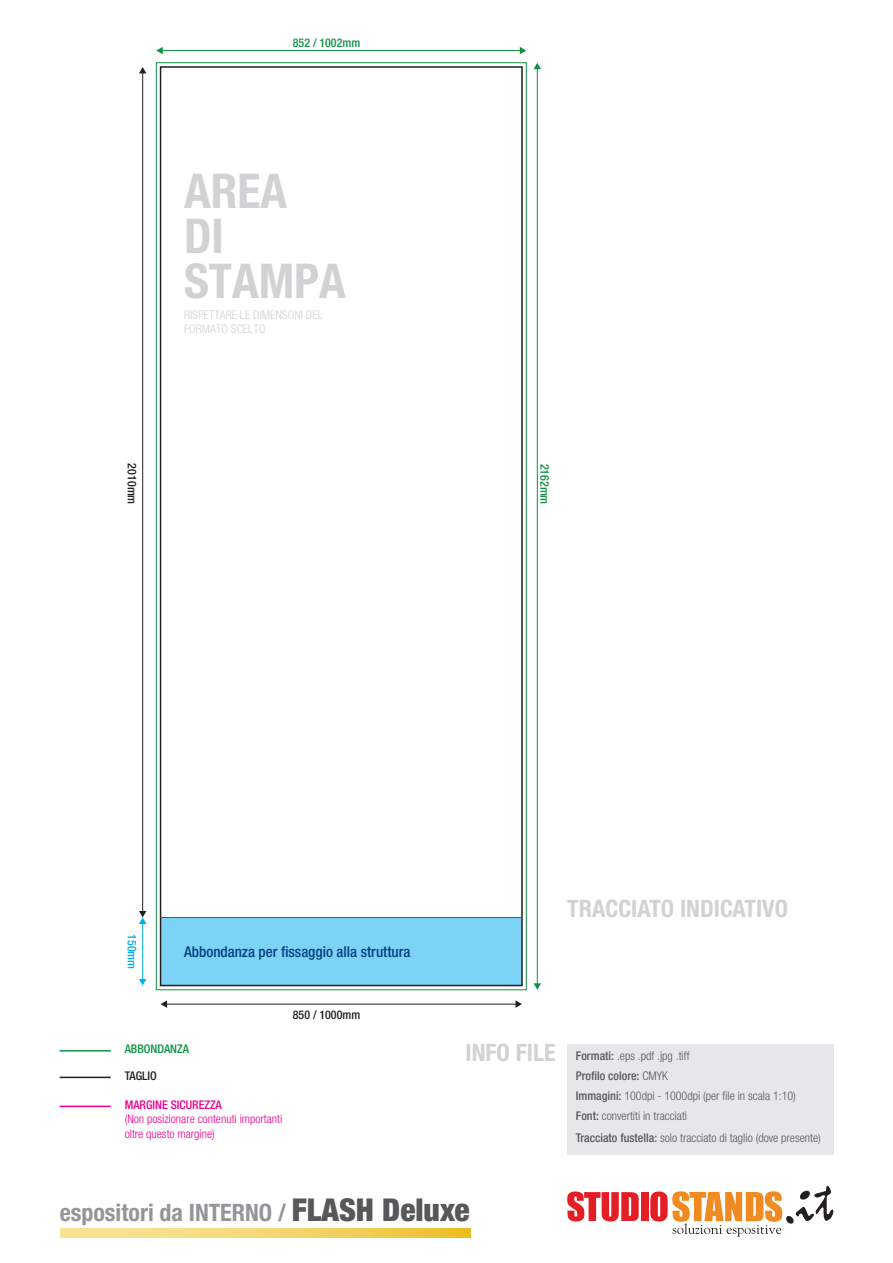
<style>
.page{position:relative;width:893px;height:1263px;background:#fff}
.page>*{position:absolute;margin:0;border:0;box-sizing:border-box;transform-origin:0 0}
.t1{font:700 condensed 48px/45px "Helvetica Neue LT Pro";color:#d1d2d4}
.t2{font:700 condensed 24px "Helvetica Neue LT Pro";color:#939598}
.t3{font:700 condensed 24px "Helvetica Neue LT Pro";color:#d1d2d4}
.t4{font:500 condensed 15px "Helvetica Neue LT Pro";color:#014081}
.t5{font:300 condensed 12px/20px "Helvetica Neue LT Pro";color:#57585a}
.t6{font:300 condensed 12px/14.4px "Helvetica Neue LT Pro";color:#ed028c}
.t7{font:300 condensed 12px/14.4px "Helvetica Neue LT Pro";color:#d1d2d4}
.t8{font:500 condensed 12px "Helvetica Neue LT Pro";color:#0d9344}
.t9{font:500 condensed 12px "Helvetica Neue LT Pro";color:#231f20}
.t10{font:500 condensed 12px "Helvetica Neue LT Pro";color:#ed028c}
.t11{font:500 condensed 12px "Helvetica Neue LT Pro";color:#00aeef}
.s1{font-weight:700;font-size:24px;color:#d1d2d4}
.s2{font-weight:500}
.s3{font-weight:900;font-size:31.5px;color:#57585a}
</style>
<div class="page">
<svg style="left:567px;top:1191px;width:72px;height:30px"></svg>
<div style="left:641px;top:1192px;width:7px;height:29px;background:#e41e25"></div>
<svg style="left:650px;top:1185px;width:183px;height:52px"></svg>
<div style="left:567px;top:1044px;width:266px;height:111px;background:#e6e7e9"></div>
<hr style="left:60px;top:1050px;width:51px;height:1px;background:#0d9344">
<hr style="left:60px;top:1077px;width:51px;height:1px;background:#231f20">
<hr style="left:60px;top:1105px;width:51px;height:2px;background:#ed028c">
<div style="left:161px;top:917px;width:361px;height:68px;background:#7cd3f6"></div>
<div style="left:160px;top:66px;width:363px;height:920px;border:2px solid #231f20"></div>
<hr style="left:161px;top:917px;width:361px;height:1px;background:#ed028c">
<hr style="left:162px;top:50px;width:359px;height:1px;background:#0d9344">
<svg style="left:156px;top:47px;width:7px;height:7px"></svg>
<svg style="left:520px;top:47px;width:6px;height:7px"></svg>
<hr style="left:166px;top:1004px;width:351px;height:1px;background:#231f20">
<svg style="left:161px;top:1000px;width:6px;height:8px"></svg>
<svg style="left:515px;top:1000px;width:7px;height:8px"></svg>
<hr style="left:142px;top:72px;width:1px;height:840px;background:#231f20">
<svg style="left:139px;top:67px;width:7px;height:6px"></svg>
<hr style="left:142px;top:923px;width:1px;height:57px;background:#00aeef">
<svg style="left:139px;top:911px;width:7px;height:13px"></svg>
<svg style="left:139px;top:979px;width:7px;height:6px"></svg>
<hr style="left:537px;top:68px;width:1px;height:916px;background:#0d9344">
<svg style="left:534px;top:63px;width:7px;height:6px"></svg>
<svg style="left:534px;top:983px;width:7px;height:7px"></svg>
<svg style="left:60px;top:1228px;width:411px;height:9px;background:#f3d56b"></svg>
<p class="t8" style="left:293px;top:36px;width:69px">852 / 1002mm</p>
<h1 class="t1" style="left:184px;top:168px;width:163px">AREA<br>DI<br>STAMPA</h1>
<p class="t7" style="left:184px;top:308px;width:140px">RISPETTARE LE DIMENSONI DEL<br>FORMATO SCELTO</p>
<p class="t9" style="left:139px;top:463px;width:42px;rotate:90deg">2010mm</p>
<p class="t8" style="left:552px;top:463px;width:42px;rotate:90deg">2162mm</p>
<p class="t11" style="left:139px;top:934px;width:37px;rotate:90deg">150mm</p>
<p class="t4" style="left:184px;top:942px;width:228px">Abbondanza per fissaggio alla struttura</p>
<p class="t9" style="left:293px;top:1007px;width:69px">850 / 1000mm</p>
<p class="t8" style="left:125px;top:1042px;width:66px">ABBONDANZA</p>
<p class="t9" style="left:125px;top:1068px;width:34px">TAGLIO</p>
<p class="t10" style="left:125px;top:1097px;width:99px">MARGINE SICUREZZA</p>
<p class="t6" style="left:125px;top:1112px;width:159px">(Non posizionare contenuti importanti oltre questo margine)</p>
<h2 class="t3" style="left:567px;top:894px;width:222px">TRACCIATO INDICATIVO</h2>
<p class="t5" style="left:576px;top:1046px;width:222px;text-indent:-110px"><span class="s1">INFO FILE</span> <span class="s2">Formati:</span> .eps .pdf .jpg .tiff<br><span class="s2">Profilo colore:</span> CMYK<br><span class="s2">Immagini:</span> 100dpi - 1000dpi (per file in scala 1:10)<br><span class="s2">Font:</span> convertiti in tracciati</p>
<p class="t5" style="left:576px;top:1127px;width:246px"><span class="s2">Tracciato fustella:</span> solo tracciato di taglio (dove presente)</p>
<h2 class="t2" style="left:60px;top:1198px;width:412px">espositori da INTERNO / <span class="s3">FLASH Deluxe</span></h2>
</div>
